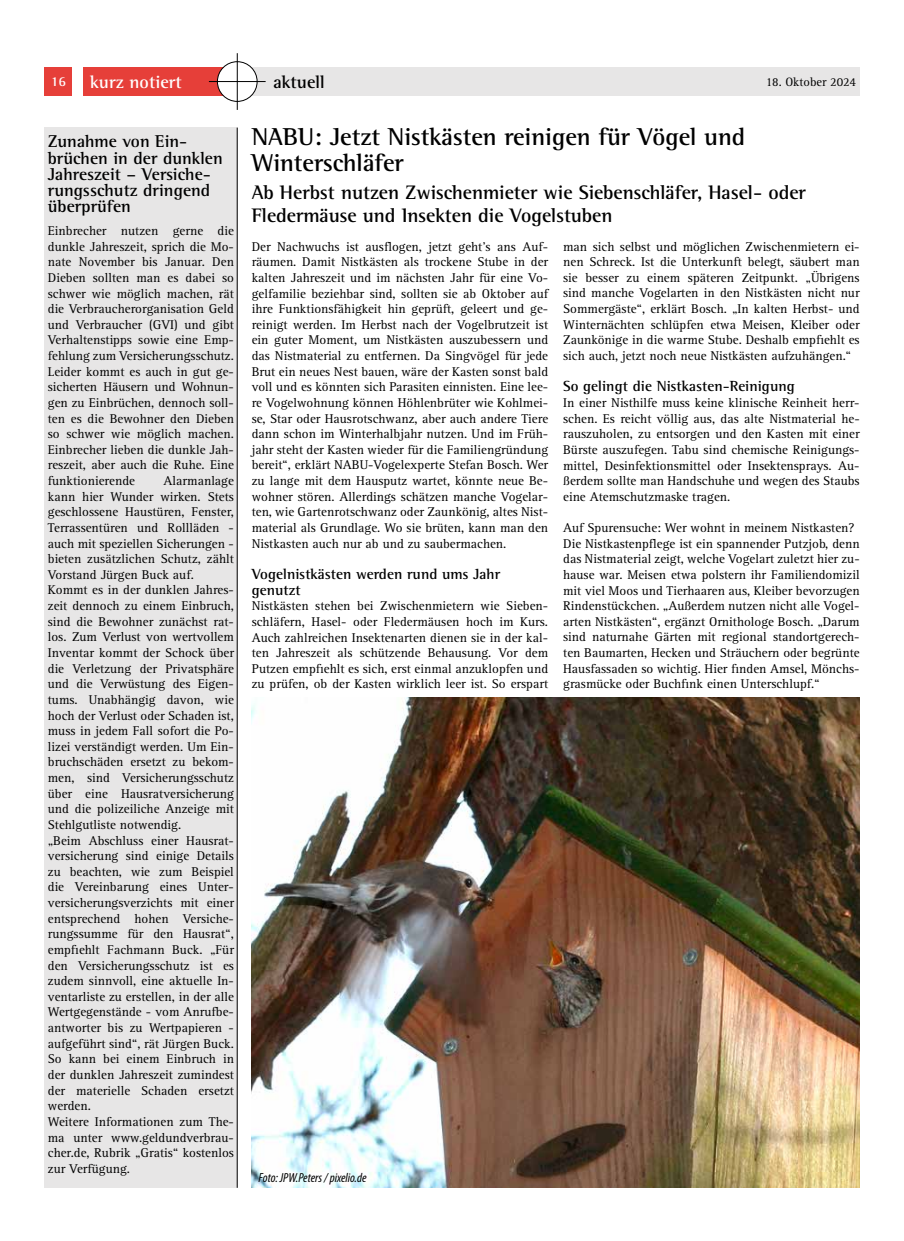
<style>
.page{position:relative;width:904px;height:1241px;background:#fff}
.page>*{position:absolute;margin:0;border:0;box-sizing:border-box;transform-origin:0 0}
.t1{font:700 25px/26.2px "Rotis Semi Serif Std";letter-spacing:-.005em;color:#000}
.t2{font:700 20px/22.5px "Rotis Semi Serif Std";letter-spacing:-.005em;color:#000}
.t3{font:700 18.12px "Rotis Semi Serif Std";color:#fff}
.t4{font:700 18.12px "Rotis Semi Serif Std";color:#000}
.t5{font:700 17.5px/16.2px "Rotis Semi Serif Std";color:#000}
.t6{font:700 15px/15.6px "Rotis Semi Serif Std";color:#000}
.t7{font:700 13.75px "Rotis Semi Serif Std";color:#fff}
.t8{font:13.12px/15.6px "Rotis Serif Std";color:#000;text-align:justify}
.t9{font:italic condensed 13.12px "Myriad Pro";color:#000}
.t10{font:12.5px "Rotis Serif Std";color:#000}
</style>
<div class="page">
<div style="left:44px;top:128px;width:193px;height:1059px;background:#e7e6e6"></div>
<hr style="left:237px;top:128px;width:1px;height:1059px;background:#000">
<div style="left:235px;top:67px;width:624px;height:29px;background:#e7e6e6"></div>
<div style="left:44px;top:67px;width:194px;height:29px;background:#e63f39"></div>
<div style="left:73px;top:64px;width:10px;height:35px;background:#fff"></div>
<div style="left:217px;top:62px;width:40px;height:39px;background:#fff;border-radius:50%"></div>
<div style="left:217px;top:61px;width:40px;height:41px;border:1px solid #000;border-radius:50%"></div>
<hr style="left:209px;top:81px;width:57px;height:1px;background:#000">
<hr style="left:237px;top:53px;width:1px;height:57px;background:#000">
<img style="left:252px;top:698px;width:607px;height:489px">
<p class="t7" style="left:51px;top:73px;width:17px">16</p>
<h3 class="t3" style="left:90px;top:71px;width:93px">kurz notiert</h3>
<h3 class="t4" style="left:273px;top:71px;width:53px">aktuell</h3>
<p class="t10" style="left:765px;top:75px;width:92px">18. Oktober 2024</p>
<h3 class="t5" style="left:48px;top:133px;width:176px">Zunahme von Ein&shy;brüchen in der dunklen<br>Jahreszeit – Versiche&shy;rungsschutz dringend überprüfen</h3>
<p class="t8" style="left:48px;top:223px;width:188px">Einbrecher nutzen gerne die dunkle Jahreszeit, sprich die Mo&shy;nate November bis Januar. Den Dieben sollten man es dabei so schwer wie möglich machen, rät die Verbraucherorganisation Geld und Verbraucher (GVI) und gibt Verhaltenstipps sowie eine Emp&shy;fehlung zum Versicherungsschutz.<br>Leider kommt es auch in gut ge&shy;sicherten Häusern und Wohnun&shy;gen zu Einbrüchen, dennoch soll&shy;ten es die Bewohner den Dieben so schwer wie möglich machen.<br>Einbrecher lieben die dunkle Jah&shy;reszeit, aber auch die Ruhe. Eine funktionierende</p>
<p class="t8" style="left:48px;top:473px;width:188px;text-align:left;text-indent:116px">Alarmanlage kann hier Wunder wirken. Stets geschlossene Haustüren, Fenster,<br>Terrassentüren und Rollläden - auch mit speziellen Sicherungen - bieten zusätzlichen Schutz, zählt<br>Vorstand Jürgen Buck auf.<br>Kommt es in der dunklen Jahres&shy;zeit dennoch zu einem Einbruch, sind die Bewohner zunächst rat&shy;los. Zum Verlust von wertvollem<br>Inventar kommt der Schock über die Verletzung der Privatsphäre und die Verwüstung des Eigen&shy;tums. Unabhängig davon, wie hoch der Verlust oder Schaden ist, muss in jedem Fall sofort die Po&shy;lizei verständigt werden. Um Ein&shy;bruchschäden ersetzt zu bekom&shy;men, sind Versicherungsschutz über eine Hausratversicherung und die polizeiliche Anzeige mit<br>Stehlgutliste notwendig.<br>„Beim Abschluss einer Hausrat&shy;versicherung sind einige Details zu beachten, wie zum Beispiel die Vereinbarung eines Unter&shy;versicherungsverzichts mit einer entsprechend hohen Versiche&shy;rungssumme für den Hausrat“, empfiehlt Fachmann Buck. „Für den Versicherungsschutz ist es zudem sinnvoll, eine aktuelle In&shy;ventarliste zu erstellen, in der alle<br>Wertgegenstände - vom Anrufbe&shy;antworter bis zu Wertpapieren - aufgeführt sind“, rät Jürgen Buck.<br>So kann bei einem Einbruch in der dunklen Jahreszeit zumindest der materielle Schaden ersetzt werden.<br>Weitere Informationen zum The&shy;ma unter www.geldundverbrau&shy;cher.de, Rubrik „Gratis“ kostenlos zur Verfügung.</p>
<h1 class="t1" style="left:252px;top:123px;width:495px">NABU: Jetzt Nistkästen reinigen für Vögel und<br>Winterschläfer</h1>
<h2 class="t2" style="left:252px;top:181px;width:556px">Ab Herbst nutzen Zwischenmieter wie Siebenschläfer, Hasel- oder<br>Fledermäuse und Insekten die Vogelstuben</h2>
<p class="t8" style="left:252px;top:239px;width:298px">Der Nachwuchs ist ausflogen, jetzt geht’s ans Auf&shy;räumen. Damit Nistkästen als trockene Stube in der kalten Jahreszeit und im nächsten Jahr für eine Vo&shy;gelfamilie beziehbar sind, sollten sie ab Oktober auf ihre Funktionsfähigkeit hin geprüft, geleert und ge&shy;reinigt werden. Im Herbst nach der Vogelbrutzeit ist ein guter Moment, um Nistkästen auszubessern und das Nistmaterial zu entfernen. Da Singvögel für jede Brut ein neues Nest bauen, wäre der Kasten sonst bald voll und es könnten sich Parasiten einnisten. Eine lee&shy;re Vogelwohnung können Höhlenbrüter wie Kohlmei&shy;se, Star oder Hausrotschwanz, aber auch andere Tiere dann schon im Winterhalbjahr nutzen. Und im Früh&shy;jahr steht der Kasten wieder für die Familiengründung bereit“, erklärt NABU-Vogelexperte Stefan Bosch. Wer zu lange mit dem Hausputz wartet, könnte neue Be&shy;wohner stören. Allerdings schätzen manche Vogelar&shy;ten, wie Gartenrotschwanz oder Zaunkönig, altes Nist&shy;material als Grundlage. Wo sie brüten, kann man den Nistkasten auch nur ab und zu saubermachen.</p>
<p class="t6" style="left:252px;top:566px;width:250px">Vogelnistkästen werden rund ums Jahr genutzt</p>
<p class="t8" style="left:252px;top:598px;width:298px">Nistkästen stehen bei Zwischenmietern wie Sieben&shy;schläfern, Hasel- oder Fledermäusen hoch im Kurs.<br>Auch zahlreichen Insektenarten dienen sie in der kal&shy;ten Jahreszeit als schützende Behausung. Vor dem Putzen empfiehlt es sich, erst einmal anzuklopfen und zu prüfen, ob der Kasten wirklich leer ist. So erspart</p>
<p class="t8" style="left:563px;top:239px;width:298px">man sich selbst und möglichen Zwischenmietern ei&shy;nen Schreck. Ist die Unterkunft belegt, säubert man sie besser zu einem späteren Zeitpunkt. „Übrigens sind manche Vogelarten in den Nistkästen nicht nur Sommergäste“, erklärt Bosch. „In kalten Herbst- und Winternächten schlüpfen etwa Meisen, Kleiber oder Zaunkönige in die warme Stube. Deshalb empfiehlt es sich auch, jetzt noch neue Nistkästen aufzuhängen.“</p>
<p class="t6" style="left:563px;top:378px;width:233px">So gelingt die Nistkasten-Reinigung</p>
<p class="t8" style="left:563px;top:395px;width:298px">In einer Nisthilfe muss keine klinische Reinheit herr&shy;schen. Es reicht völlig aus, das alte Nistmaterial he&shy;rauszuholen, zu entsorgen und den Kasten mit einer Bürste auszufegen. Tabu sind chemische Reinigungs&shy;mittel, Desinfektionsmittel oder Insektensprays. Au&shy;ßerdem sollte man Handschuhe und wegen des Staubs eine Atemschutzmaske tragen.</p>
<p class="t8" style="left:563px;top:520px;width:298px;text-align:left">Auf Spurensuche: Wer wohnt in meinem Nistkasten?<br>Die Nistkastenpflege ist ein spannender Putzjob, denn das Nistmaterial zeigt, welche Vogelart zuletzt hier zu&shy;hause war. Meisen etwa polstern ihr Familiendomizil mit viel Moos und Tierhaaren aus, Kleiber bevorzugen Rindenstückchen. „Außerdem nutzen nicht alle Vogel&shy;arten Nistkästen“, ergänzt Ornithologe Bosch. „Darum sind naturnahe Gärten mit regional standortgerech&shy;ten Baumarten, Hecken und Sträuchern oder begrünte Hausfassaden so wichtig. Hier finden Amsel, Mönchs&shy;grasmücke oder Buchfink einen Unterschlupf.“</p>
<p class="t9" style="left:258px;top:1169px;width:109px">Foto: JPW.Peters / pixelio.de</p>
</div>
